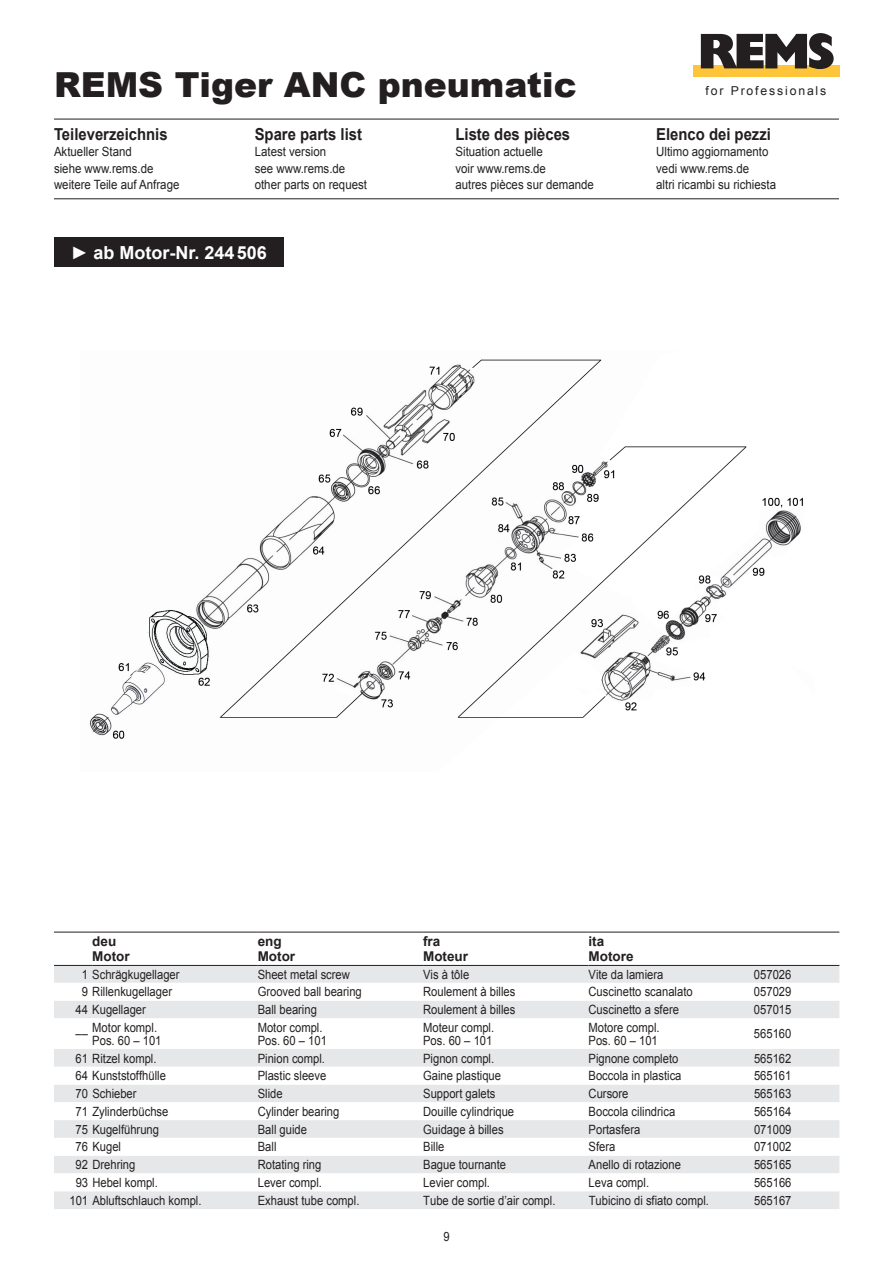
<style>
.page{position:relative;width:893px;height:1263px;background:#fff}
.page>*{position:absolute;margin:0;border:0;box-sizing:border-box;transform-origin:0 0}
.t1{font:900 34.5px "Arial";color:#231f20}
.t2{font:700 18px "Arial";color:#fff}
.t3{font:700 16.5px "Arial";color:#231f20;scale:.9 1}
.t4{font:700 13.5px/15px "Arial";color:#231f20}
.t5{font:12.75px/12.8px "Arial";color:#231f20;scale:.88 1}
.t6{font:12.75px/16.5px "Arial";color:#231f20;scale:.9 1}
.t7{font:12.3px "Arial";letter-spacing:.15em;color:#231f20}
</style>
<div class="page">
<div style="left:693px;top:65px;width:146px;height:11px;background:#fec53a"></div>
<svg style="left:701px;top:33px;width:133px;height:36px"></svg>
<img style="left:90px;top:359px;width:713px;height:380px">
<hr style="left:54px;top:119px;width:785px;height:1px;background:#231f20">
<hr style="left:54px;top:198px;width:785px;height:1px;background:#231f20">
<svg style="left:54px;top:964px;width:785px;height:1px"></svg>
<div style="left:54px;top:966px;width:785px;height:243px;background:#e6e7e9"></div>
<svg style="left:54px;top:983px;width:785px;height:208px"></svg>
<hr style="left:54px;top:932px;width:38px;height:1px;background:#231f20">
<hr style="left:92px;top:932px;width:166px;height:1px;background:#231f20">
<hr style="left:258px;top:932px;width:165px;height:1px;background:#231f20">
<hr style="left:423px;top:932px;width:165px;height:1px;background:#231f20">
<hr style="left:588px;top:932px;width:166px;height:1px;background:#231f20">
<hr style="left:754px;top:932px;width:85px;height:1px;background:#231f20">
<hr style="left:54px;top:965px;width:38px;height:1px;background:#231f20">
<hr style="left:92px;top:965px;width:166px;height:1px;background:#231f20">
<hr style="left:258px;top:965px;width:165px;height:1px;background:#231f20">
<hr style="left:423px;top:965px;width:165px;height:1px;background:#231f20">
<hr style="left:588px;top:965px;width:166px;height:1px;background:#231f20">
<hr style="left:754px;top:965px;width:85px;height:1px;background:#231f20">
<div style="left:54px;top:237px;width:230px;height:30px;background:#231f20"></div>
<h1 class="t1" style="left:54px;top:59px;width:524px">REMS Tiger ANC pneumatic</h1>
<p class="t3" style="left:54px;top:123px;width:128px">Teileverzeichnis</p>
<p class="t6" style="left:54px;top:143px;width:141px">Aktueller Stand<br>siehe www.rems.de weitere Teile auf Anfrage</p>
<p class="t3" style="left:255px;top:123px;width:121px">Spare parts list</p>
<p class="t6" style="left:255px;top:143px;width:126px">Latest version<br>see www.rems.de other parts on request</p>
<h2 class="t2" style="left:71px;top:240px;width:198px">► ab Motor-Nr. 244506</h2>
<p class="t3" style="left:455px;top:123px;width:129px">Liste des pièces</p>
<p class="t6" style="left:455px;top:143px;width:155px">Situation actuelle<br>voir www.rems.de<br>autres pièces sur demande</p>
<p class="t7" style="left:706px;top:82px;width:122px">for Professionals</p>
<p class="t3" style="left:656px;top:123px;width:129px">Elenco dei pezzi</p>
<p class="t6" style="left:656px;top:143px;width:135px">Ultimo aggiornamento vedi www.rems.de<br>altri ricambi su richiesta</p>
<p class="t4" style="left:92px;top:934px;width:39px">deu<br>Motor</p>
<p class="t4" style="left:258px;top:934px;width:39px">eng<br>Motor</p>
<p class="t4" style="left:423px;top:934px;width:46px">fra<br>Moteur</p>
<p class="t4" style="left:588px;top:934px;width:46px">ita<br>Motore</p>
<p class="t5" style="left:82px;top:968px;width:113px">1 Schrägkugellager</p>
<p class="t5" style="left:258px;top:968px;width:106px">Sheet metal screw</p>
<p class="t5" style="left:423px;top:968px;width:54px">Vis à tôle</p>
<p class="t5" style="left:588px;top:968px;width:87px">Vite da lamiera</p>
<p class="t5" style="left:754px;top:968px;width:44px">057026</p>
<p class="t5" style="left:82px;top:986px;width:104px">9 Rillenkugellager</p>
<p class="t5" style="left:258px;top:986px;width:120px">Grooved ball bearing</p>
<p class="t5" style="left:423px;top:986px;width:106px">Roulement à billes</p>
<p class="t5" style="left:588px;top:986px;width:120px">Cuscinetto scanalato</p>
<p class="t5" style="left:754px;top:986px;width:44px">057029</p>
<p class="t5" style="left:76px;top:1003px;width:81px">44 Kugellager</p>
<p class="t5" style="left:258px;top:1003px;width:69px">Ball bearing</p>
<p class="t5" style="left:423px;top:1003px;width:106px">Roulement à billes</p>
<p class="t5" style="left:589px;top:1003px;width:104px">Cuscinetto a sfere</p>
<p class="t5" style="left:754px;top:1003px;width:44px">057015</p>
<p class="t5" style="left:76px;top:1027px;width:16px">––</p>
<p class="t5" style="left:92px;top:1021px;width:80px">Motor kompl.<br>Pos. 60 – 101</p>
<p class="t5" style="left:258px;top:1021px;width:80px">Motor compl.<br>Pos. 60 – 101</p>
<p class="t5" style="left:423px;top:1021px;width:82px">Moteur compl.<br>Pos. 60 – 101</p>
<p class="t5" style="left:589px;top:1021px;width:82px">Motore compl.<br>Pos. 60 – 101</p>
<p class="t5" style="left:754px;top:1027px;width:44px">565160</p>
<p class="t5" style="left:76px;top:1052px;width:93px">61 Ritzel kompl.</p>
<p class="t5" style="left:258px;top:1052px;width:78px">Pinion compl.</p>
<p class="t5" style="left:423px;top:1052px;width:82px">Pignon compl.</p>
<p class="t5" style="left:589px;top:1052px;width:104px">Pignone completo</p>
<p class="t5" style="left:754px;top:1052px;width:44px">565162</p>
<p class="t5" style="left:76px;top:1069px;width:104px">64 Kunststoffhülle</p>
<p class="t5" style="left:258px;top:1069px;width:79px">Plastic sleeve</p>
<p class="t5" style="left:423px;top:1069px;width:90px">Gaine plastique</p>
<p class="t5" style="left:589px;top:1069px;width:107px">Boccola in plastica</p>
<p class="t5" style="left:754px;top:1069px;width:44px">565161</p>
<p class="t5" style="left:76px;top:1087px;width:71px">70 Schieber</p>
<p class="t5" style="left:258px;top:1087px;width:30px">Slide</p>
<p class="t5" style="left:423px;top:1087px;width:84px">Support galets</p>
<p class="t5" style="left:589px;top:1087px;width:47px">Cursore</p>
<p class="t5" style="left:754px;top:1087px;width:44px">565163</p>
<p class="t5" style="left:76px;top:1105px;width:107px">71 Zylinderbüchse</p>
<p class="t5" style="left:258px;top:1105px;width:94px">Cylinder bearing</p>
<p class="t5" style="left:423px;top:1105px;width:105px">Douille cylindrique</p>
<p class="t5" style="left:589px;top:1105px;width:100px">Boccola cilindrica</p>
<p class="t5" style="left:754px;top:1105px;width:44px">565164</p>
<p class="t5" style="left:76px;top:1123px;width:96px">75 Kugelführung</p>
<p class="t5" style="left:258px;top:1123px;width:57px">Ball guide</p>
<p class="t5" style="left:423px;top:1123px;width:93px">Guidage à billes</p>
<p class="t5" style="left:589px;top:1123px;width:60px">Portasfera</p>
<p class="t5" style="left:754px;top:1123px;width:44px">071009</p>
<p class="t5" style="left:76px;top:1141px;width:53px">76 Kugel</p>
<p class="t5" style="left:258px;top:1141px;width:23px">Ball</p>
<p class="t5" style="left:423px;top:1141px;width:26px">Bille</p>
<p class="t5" style="left:589px;top:1141px;width:32px">Sfera</p>
<p class="t5" style="left:754px;top:1141px;width:44px">071002</p>
<p class="t5" style="left:76px;top:1158px;width:69px">92 Drehring</p>
<p class="t5" style="left:258px;top:1158px;width:74px">Rotating ring</p>
<p class="t5" style="left:423px;top:1158px;width:96px">Bague tournante</p>
<p class="t5" style="left:589px;top:1158px;width:106px">Anello di rotazione</p>
<p class="t5" style="left:754px;top:1158px;width:44px">565165</p>
<p class="t5" style="left:76px;top:1176px;width:95px">93 Hebel kompl.</p>
<p class="t5" style="left:258px;top:1176px;width:74px">Lever compl.</p>
<p class="t5" style="left:423px;top:1176px;width:77px">Levier compl.</p>
<p class="t5" style="left:589px;top:1176px;width:70px">Leva compl.</p>
<p class="t5" style="left:754px;top:1176px;width:44px">565166</p>
<p class="t5" style="left:69px;top:1194px;width:152px">101 Abluftschlauch kompl.</p>
<p class="t5" style="left:258px;top:1194px;width:117px">Exhaust tube compl.</p>
<p class="t5" style="left:423px;top:1194px;width:152px">Tube de sortie d’air compl.</p>
<p class="t5" style="left:589px;top:1194px;width:138px">Tubicino di sfiato compl.</p>
<p class="t5" style="left:754px;top:1194px;width:44px">565167</p>
<p class="t5" style="left:443px;top:1230px;width:9px">9</p>
</div>
